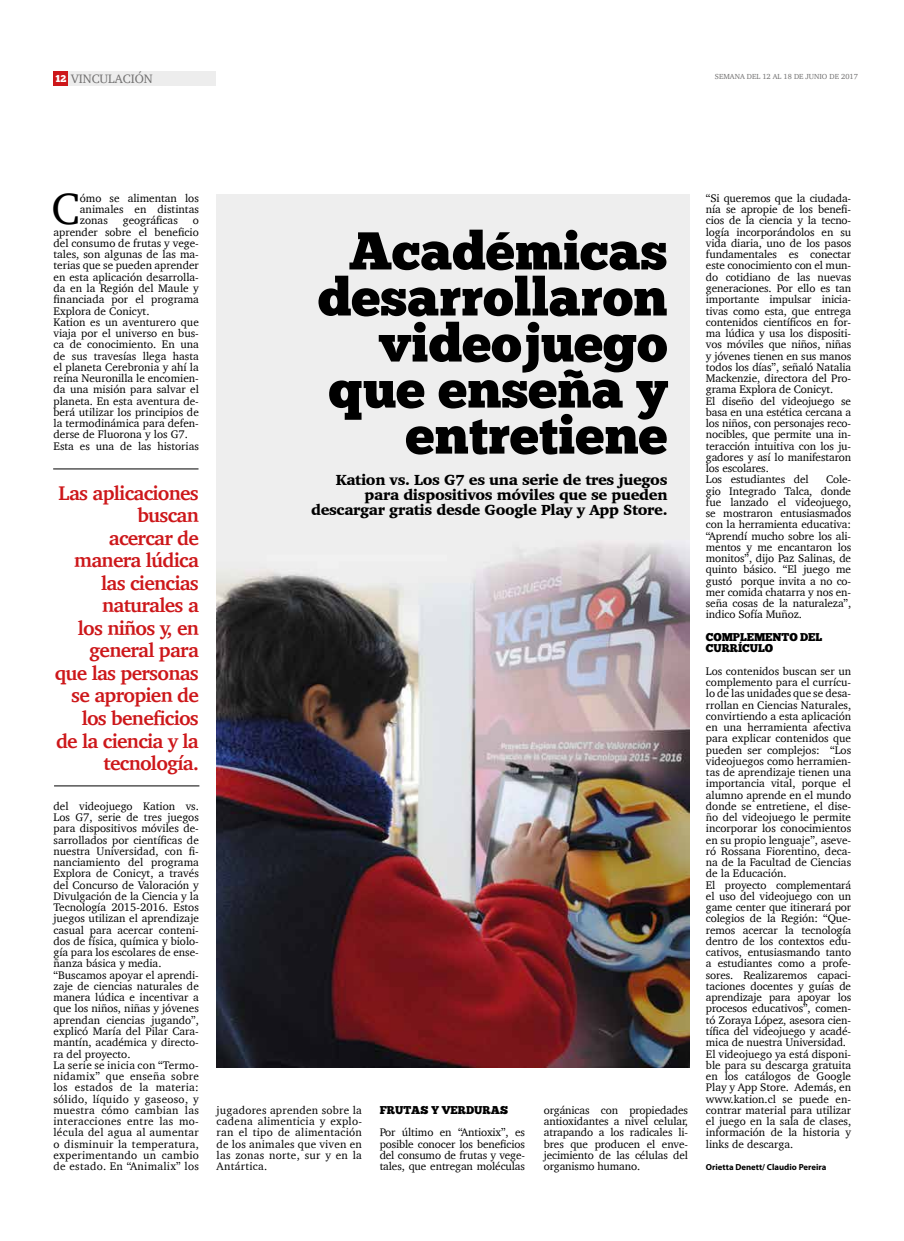
<style>
.page{position:relative;width:904px;height:1241px;background:#fff}
.page>*{position:absolute;margin:0;border:0;box-sizing:border-box;transform-origin:0 0}
.t1{font:53px/46px "Chunk Five Ex";color:#000;text-align:right}
.t2{font:44.75px "Charter";color:#000}
.t3{font:700 20px/22.5px "Charter";letter-spacing:-.035em;color:#cd171a;text-align:right}
.t4{font:900 15px/15px "Charter";letter-spacing:-.025em;color:#000;text-align:right}
.t5{font:12.5px "Charter";color:#706f6f}
.t6{font:11.25px/11.2px "Charter";color:#000;text-align:justify}
.t7{font:11.25px/11.2px "Chunk Five Ex";letter-spacing:-.01em;color:#000}
.t8{font:700 8.75px "Myriad Pro";color:#000}
.t9{font:7.5px "Charter";color:#706f6f}
.s1{font-family:"Chunk Five Ex";font-size:10px;color:#fff}
</style>
<div class="page">
<div style="left:53px;top:71px;width:15px;height:15px;background:#cd171a"></div>
<div style="left:69px;top:71px;width:147px;height:15px;background:#ededed"></div>
<img style="left:216px;top:195px;width:473px;height:872px">
<hr style="left:54px;top:785px;width:145px;height:1px;background:#000">
<hr style="left:53px;top:468px;width:145px;height:1px;background:#000">
<p class="t5" style="left:56px;top:68px;width:99px"><span class="s1">12</span> VINCULACIÓN</p>
<p class="t9" style="left:715px;top:70px;width:144px">SEMANA DEL 12 AL 18 DE JUNIO DE 2017</p>
<h2 class="t2" style="left:52px;top:170px;width:30px">C</h2>
<p class="t6" style="left:80px;top:192px;width:120px">ómo se alimentan los animales en distintas zonas</p>
<p class="t6" style="left:123px;top:215px;width:57px">geográficas</p>
<p class="t6" style="left:53px;top:215px;width:147px;text-align:left;text-indent:139px">o aprender sobre el beneficio del consumo de frutas y vege&shy;tales, son algunas de las ma&shy;terias que se pueden aprender en esta aplicación desarrolla&shy;da en la Región del Maule y financiada por el programa<br>Explora de Conicyt.<br>Kation es un aventurero que viaja por el universo en bus&shy;ca de conocimiento. En una de sus travesías llega hasta el planeta Cerebronia y ahí la reina Neuronilla le encomien&shy;da una misión para salvar el planeta. En esta aventura de&shy;berá utilizar los principios de la termodinámica para defen&shy;derse de Fluorona y los G7.<br>Esta es una de las historias</p>
<h3 class="t3" style="left:55px;top:481px;width:146px">Las aplicaciones buscan<br>acercar de manera lúdica las ciencias naturales a<br>los niños y, en general para que las personas se apropien de los beneficios<br>de la ciencia y la tecnología.</h3>
<p class="t6" style="left:53px;top:800px;width:147px;text-align:left">del videojuego Kation vs.<br>Los G7, serie de tres juegos para dispositivos móviles de&shy;sarrollados por científicas de nuestra Universidad, con fi&shy;nanciamiento del programa<br>Explora de Conicyt, a través del Concurso de Valoración y<br>Divulgación de la Ciencia y la<br>Tecnología 2015-2016. Estos juegos utilizan el aprendizaje casual para acercar conteni&shy;dos de física, química y biolo&shy;gía para los escolares de ense&shy;ñanza básica y media. “Buscamos apoyar el aprendi&shy;zaje de ciencias naturales de manera lúdica e incentivar a que los niños, niñas y jóvenes aprendan ciencias jugando”, explicó María del Pilar Cara&shy;mantín, académica y directo&shy;ra del proyecto.<br>La serie se inicia con “Termo&shy;nidamix” que enseña sobre los estados de la materia: sólido, líquido y gaseoso, y muestra cómo cambian las interacciones entre las mo&shy;lécula del agua al aumentar o disminuir la temperatura, experimentando un cambio de estado. En “Animalix” los</p>
<h1 class="t1" style="left:318px;top:227px;width:351px">Académicas desarrollaron videojuego que enseña y entretiene</h1>
<h3 class="t4" style="left:311px;top:472px;width:358px">Kation vs. Los G7 es una serie de tres juegos para dispositivos móviles que se pueden descargar gratis desde Google Play y App Store.</h3>
<p class="t6" style="left:216px;top:1103px;width:147px">jugadores aprenden sobre la cadena alimenticia y explo&shy;ran el tipo de alimentación de los animales que viven en las zonas norte, sur y en la Antártica.</p>
<p class="t7" style="left:379px;top:1103px;width:130px">FRUTAS Y VERDURAS</p>
<p class="t6" style="left:379px;top:1126px;width:147px">Por último en “Antioxix”, es posible conocer los beneficios del consumo de frutas y vege&shy;tales, que entregan moléculas</p>
<p class="t6" style="left:544px;top:1103px;width:146px">orgánicas con propiedades antioxidantes a nivel celular, atrapando a los radicales li&shy;bres que producen el enve&shy;jecimiento de las células del organismo humano.</p>
<p class="t6" style="left:706px;top:192px;width:147px;text-align:left">“Si queremos que la ciudada&shy;nía se apropie de los benefi&shy;cios de la ciencia y la tecno&shy;logía incorporándolos en su vida diaria, uno de los pasos fundamentales es conectar este conocimiento con el mun&shy;do cotidiano de las nuevas generaciones. Por ello es tan importante impulsar inicia&shy;tivas como esta, que entrega contenidos científicos en for&shy;ma lúdica y usa los dispositi&shy;vos móviles que niños, niñas y jóvenes tienen en sus manos todos los días”, señaló Natalia<br>Mackenzie, directora del Pro&shy;grama Explora de Conicyt.<br>El diseño del videojuego se basa en una estética cercana a los niños, con personajes reco&shy;nocibles, que permite una in&shy;teracción intuitiva con los ju&shy;gadores y así lo manifestaron los escolares.<br>Los estudiantes del</p>
<p class="t6" style="left:706px;top:473px;width:147px;text-indent:120px">Cole&shy;gio Integrado Talca, donde fue lanzado el videojuego, se mostraron entusiasmados con la herramienta educativa: “Aprendí mucho sobre los ali&shy;mentos y me encantaron los monitos”, dijo Paz Salinas, de quinto básico. “El juego me gustó porque invita a no co&shy;mer comida chatarra y nos en&shy;seña cosas de la naturaleza”, indico Sofía Muñoz.</p>
<p class="t7" style="left:706px;top:631px;width:118px">COMPLEMENTO DEL<br>CURRÍCULO</p>
<p class="t6" style="left:706px;top:665px;width:147px;text-align:left">Los contenidos buscan ser un complemento para el currícu&shy;lo de las unidades que se desa&shy;rrollan en Ciencias Naturales, convirtiendo a esta aplicación en una herramienta afectiva para explicar contenidos que pueden ser complejos: “Los videojuegos como herramien&shy;tas de aprendizaje tienen una importancia vital, porque el alumno aprende en el mundo donde se entretiene, el dise&shy;ño del videojuego le permite incorporar los conocimientos en su propio lenguaje”, aseve&shy;ró Rossana Fiorentino, deca&shy;na de la Facultad de Ciencias de la Educación.<br>El proyecto complementará el uso del videojuego con un game center que itinerará por colegios de la Región: “Que&shy;remos acercar la tecnología dentro de los contextos edu&shy;cativos, entusiasmando tanto a estudiantes como a profe&shy;sores. Realizaremos capaci&shy;taciones docentes y guías de aprendizaje para apoyar los procesos educativos”, comen&shy;tó Zoraya López, asesora cien&shy;tífica del videojuego y acadé&shy;mica de nuestra Universidad.<br>El videojuego ya está disponi&shy;ble para su descarga gratuita en los catálogos de Google<br>Play y App Store. Además, en www.kation.cl se puede en&shy;contrar material para utilizar el juego en la sala de clases, información de la historia y links de descarga.</p>
<p class="t8" style="left:706px;top:1161px;width:122px">Orietta Denett/ Claudio Pereira</p>
</div>
